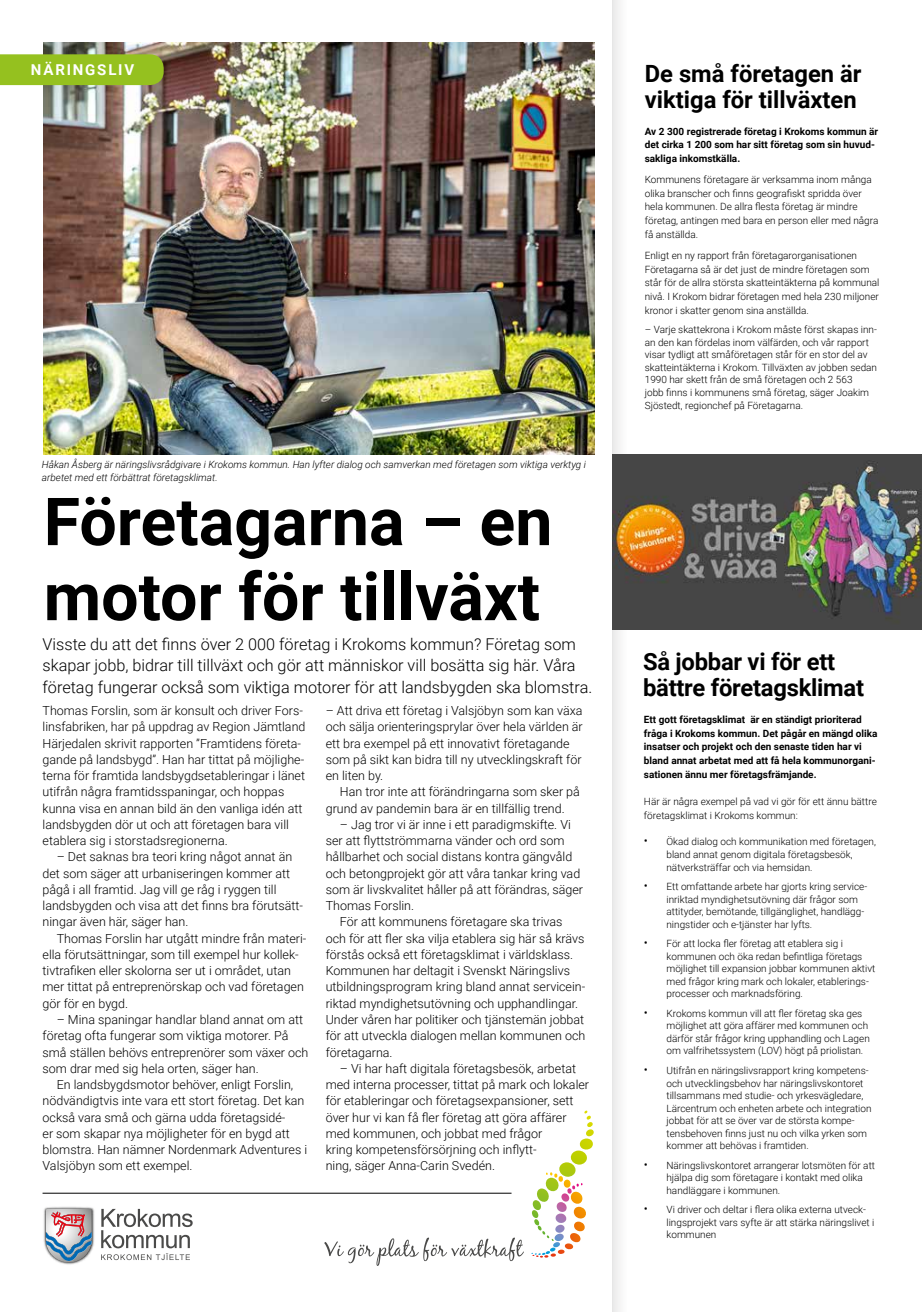
<style>
.page{position:relative;width:922px;height:1312px;background:#fff}
.page>*{position:absolute;margin:0;border:0;box-sizing:border-box;transform-origin:0 0}
.t1{font:700 66.25px/75px "Roboto";color:#000}
.t2{font:700 23.75px/26.2px "Roboto";letter-spacing:-.01em;color:#000}
.t3{font:300 16.25px/21.2px "Roboto";color:#000}
.t4{font:700 15px "Roboto";letter-spacing:.12em;color:#fff}
.t5{font:300 12.5px/16.2px "Roboto";color:#000}
.t6{font:300 10px/12.5px "Roboto";color:#000}
.t7{font:700 10px/13.8px "Roboto";color:#000}
.t8{font:italic 300 10px/12.5px "Roboto";color:#000}
.s1{font-size:12.5px}
</style>
<div class="page">
<img style="left:43px;top:43px;width:551px;height:411px">
<div style="left:0;top:54px;width:164px;height:31px;background:#95c11f"></div>
<img style="left:43px;top:1207px;width:52px;height:58px">
<svg style="left:46px;top:1208px;width:46px;height:54px;background:#aba4b1"></svg>
<svg style="left:101px;top:1208px;width:92px;height:51px"></svg>
<hr style="left:43px;top:1192px;width:468px;height:1px;background:#000">
<div style="left:612px;top:0;width:15px;height:1311px;background:#f4f4f4"></div>
<svg style="left:324px;top:1237px;width:199px;height:28px"></svg>
<svg style="left:531px;top:1110px;width:63px;height:147px"></svg>
<img style="left:612px;top:454px;width:309px;height:175px">
<p class="t4" style="left:31px;top:59px;width:105px">NÄRINGSLIV</p>
<p class="t8" style="left:42px;top:458px;width:545px">Håkan Åsberg är näringslivsrådgivare i Krokoms kommun. Han lyfter dialog och samverkan med företagen som viktiga verktyg i arbetet med ett förbättrat företagsklimat.</p>
<h1 class="t1" style="left:44px;top:481px;width:510px">Företagarna – en motor för tillväxt</h1>
<h3 class="t3" style="left:43px;top:633px;width:551px">Visste du att det finns över 2 000 företag i Krokoms kommun? Företag som skapar jobb, bidrar till tillväxt och gör att människor vill bosätta sig här. Våra företag fungerar också som viktiga motorer för att landsbygden ska blomstra.</h3>
<p class="t5" style="left:43px;top:701px;width:264px">Thomas Forslin, som är konsult och driver Fors&shy;linsfabriken, har på uppdrag av Region Jämtland Härjedalen skrivit rapporten ”Framtidens företa&shy;gande på landsbygd”. Han har tittat på möjlighe&shy;terna för framtida landsbygdsetableringar i länet utifrån några framtidsspaningar, och hoppas kunna visa en annan bild än den vanliga idén att landsbygden dör ut och att företagen bara vill etablera sig i storstadsregionerna.</p>
<p class="t5" style="left:43px;top:848px;width:262px;text-indent:14px">– Det saknas bra teori kring något annat än det som säger att urbaniseringen kommer att pågå i all framtid. Jag vill ge råg i ryggen till landsbygden och visa att det finns bra förutsätt&shy;ningar även här, säger han.</p>
<p class="t5" style="left:43px;top:929px;width:265px;text-indent:14px">Thomas Forslin har utgått mindre från materi&shy;ella förutsättningar, som till exempel hur kollek&shy;tivtrafiken eller skolorna ser ut i området, utan mer tittat på entreprenörskap och vad företagen gör för en bygd.</p>
<p class="t5" style="left:43px;top:1010px;width:267px;text-indent:14px">– Mina spaningar handlar bland annat om att företag ofta fungerar som viktiga motorer. På små ställen behövs entreprenörer som växer och som drar med sig hela orten, säger han.</p>
<p class="t5" style="left:43px;top:1075px;width:266px;text-indent:14px">En landsbygdsmotor behöver, enligt Forslin, nödvändigtvis inte vara ett stort företag. Det kan också vara små och gärna udda företagsidé-<br>er som skapar nya möjligheter för en bygd att blomstra. Han nämner Nordenmark Adventures i Valsjöbyn som ett exempel.</p>
<p class="t5" style="left:326px;top:701px;width:258px">– Att driva ett företag i Valsjöbyn som kan växa och sälja orienteringsprylar över hela världen är ett bra exempel på ett innovativt företagande som på sikt kan bidra till ny utvecklingskraft för en liten by.</p>
<p class="t5" style="left:326px;top:783px;width:255px;text-indent:14px">Han tror inte att förändringarna som sker på grund av pandemin bara är en tillfällig trend.</p>
<p class="t5" style="left:340px;top:815px;width:232px">– Jag tror vi är inne i ett paradigmskifte. Vi</p>
<p class="t5" style="left:326px;top:831px;width:240px">ser att flyttströmmarna vänder och ord som</p>
<p class="t5" style="left:326px;top:848px;width:248px">hållbarhet och social distans kontra gängvåld</p>
<p class="t5" style="left:326px;top:864px;width:256px">och betongprojekt gör att våra tankar kring vad</p>
<p class="t5" style="left:326px;top:880px;width:259px">som är livskvalitet håller på att förändras, säger</p>
<p class="t5" style="left:326px;top:896px;width:90px">Thomas Forslin.</p>
<p class="t5" style="left:340px;top:913px;width:224px">För att kommunens företagare ska trivas</p>
<p class="t5" style="left:326px;top:929px;width:260px">och för att fler ska vilja etablera sig här så krävs</p>
<p class="t5" style="left:326px;top:945px;width:249px">förstås också ett företagsklimat i världsklass.</p>
<p class="t5" style="left:326px;top:961px;width:246px">Kommunen har deltagit i Svenskt Näringslivs</p>
<p class="t5" style="left:326px;top:978px;width:261px">utbildningsprogram kring bland annat servicein-</p>
<p class="t5" style="left:326px;top:994px;width:254px">riktad myndighetsutövning och upphandlingar.</p>
<p class="t5" style="left:326px;top:1010px;width:260px">Under våren har politiker och tjänstemän jobbat</p>
<p class="t5" style="left:326px;top:1026px;width:261px">för att utveckla dialogen mellan kommunen och</p>
<p class="t5" style="left:326px;top:1043px;width:68px">företagarna.</p>
<p class="t5" style="left:326px;top:1059px;width:265px;text-indent:14px">– Vi har haft digitala företagsbesök, arbetat med interna processer, tittat på mark och lokaler för etableringar och företagsexpansioner, sett över hur vi kan få fler företag att göra affärer med kommunen, och jobbat med frågor<br>kring kompetensförsörjning och inflytt-<br>ning, säger Anna-Carin Svedén.</p>
<h2 class="t2" style="left:644px;top:59px;width:218px">De små företagen är viktiga för tillväxten</h2>
<p class="t7" style="left:644px;top:124px;width:235px">Av 2 300 registrerade företag i Krokoms kommun är det cirka 1 200 som har sitt företag som sin huvud&shy;sakliga inkomstkälla.</p>
<p class="t6" style="left:644px;top:172px;width:235px;line-height:13.8px">Kommunens företagare är verksamma inom många olika branscher och finns geografiskt spridda över hela kommunen. De allra flesta företag är mindre företag, antingen med bara en person eller med några få anställda.</p>
<p class="t6" style="left:644px;top:248px;width:236px;line-height:13.8px">Enligt en ny rapport från företagarorganisationen Företagarna så är det just de mindre företagen som står för de allra största skatteintäkterna på kommunal nivå. I Krokom bidrar företagen med hela 230 miljoner kronor i skatter genom sina anställda.</p>
<p class="t6" style="left:644px;top:323px;width:234px">– Varje skattekrona i Krokom måste först skapas inn&shy;an den kan fördelas inom välfärden, och vår rapport visar tydligt att småföretagen står för en stor del av skatteintäkterna i Krokom. Tillväxten av jobben sedan 1990 har skett från de små företagen och 2 563<br>jobb finns i kommunens små företag, säger Joakim Sjöstedt, regionchef på Företagarna.</p>
<h2 class="t2" style="left:643px;top:647px;width:222px">Så jobbar vi för ett bättre företagsklimat</h2>
<p class="t7" style="left:643px;top:712px;width:235px">Ett gott företagsklimat är en ständigt prioriterad fråga i Krokoms kommun. Det pågår en mängd olika insatser och projekt och den senaste tiden har vi bland annat arbetat med att få hela kommunorgani&shy;sationen ännu mer företagsfrämjande.</p>
<p class="t6" style="left:643px;top:794px;width:234px;line-height:13.8px">Här är några exempel på vad vi gör för ett ännu bättre företagsklimat i Krokoms kommun:</p>
<p class="t6" style="left:666px;top:835px;width:211px;text-indent:-22px"><span class="s1">•</span> Ökad dialog och kommunikation med företagen, bland annat genom digitala företagsbesök, nätverksträffar och via hemsidan.</p>
<p class="t6" style="left:666px;top:879px;width:202px;text-indent:-22px"><span class="s1">•</span> Ett omfattande arbete har gjorts kring service&shy;inriktad myndighetsutövning där frågor som attityder, bemötande, tillgänglighet, handlägg&shy;ningstider och e-tjänster har lyfts.</p>
<p class="t6" style="left:666px;top:936px;width:210px;text-indent:-22px"><span class="s1">•</span> För att locka fler företag att etablera sig i kommunen och öka redan befintliga företags möjlighet till expansion jobbar kommunen aktivt med frågor kring mark och lokaler, etablerings&shy;processer och marknadsföring.</p>
<p class="t6" style="left:666px;top:1006px;width:205px;text-indent:-22px"><span class="s1">•</span> Krokoms kommun vill att fler företag ska ges möjlighet att göra affärer med kommunen och därför står frågor kring upphandling och Lagen om valfrihetssystem (LOV) högt på priolistan.</p>
<p class="t6" style="left:666px;top:1063px;width:207px;text-indent:-22px"><span class="s1">•</span> Utifrån en näringslivsrapport kring kompetens&shy;och utvecklingsbehov har näringslivskontoret tillsammans med studie- och yrkesvägledare, Lärcentrum och enheten arbete och integration jobbat för att se över var de största kompe&shy;tensbehoven finns just nu och vilka yrken som kommer att behövas i framtiden.</p>
<p class="t6" style="left:666px;top:1158px;width:210px;text-indent:-22px"><span class="s1">•</span> Näringslivskontoret arrangerar lotsmöten för att hjälpa dig som företagare i kontakt med olika handläggare i kommunen.</p>
<p class="t6" style="left:666px;top:1202px;width:209px;text-indent:-22px"><span class="s1">•</span> Vi driver och deltar i flera olika externa utveck&shy;lingsprojekt vars syfte är att stärka näringslivet i kommunen</p>
</div>
